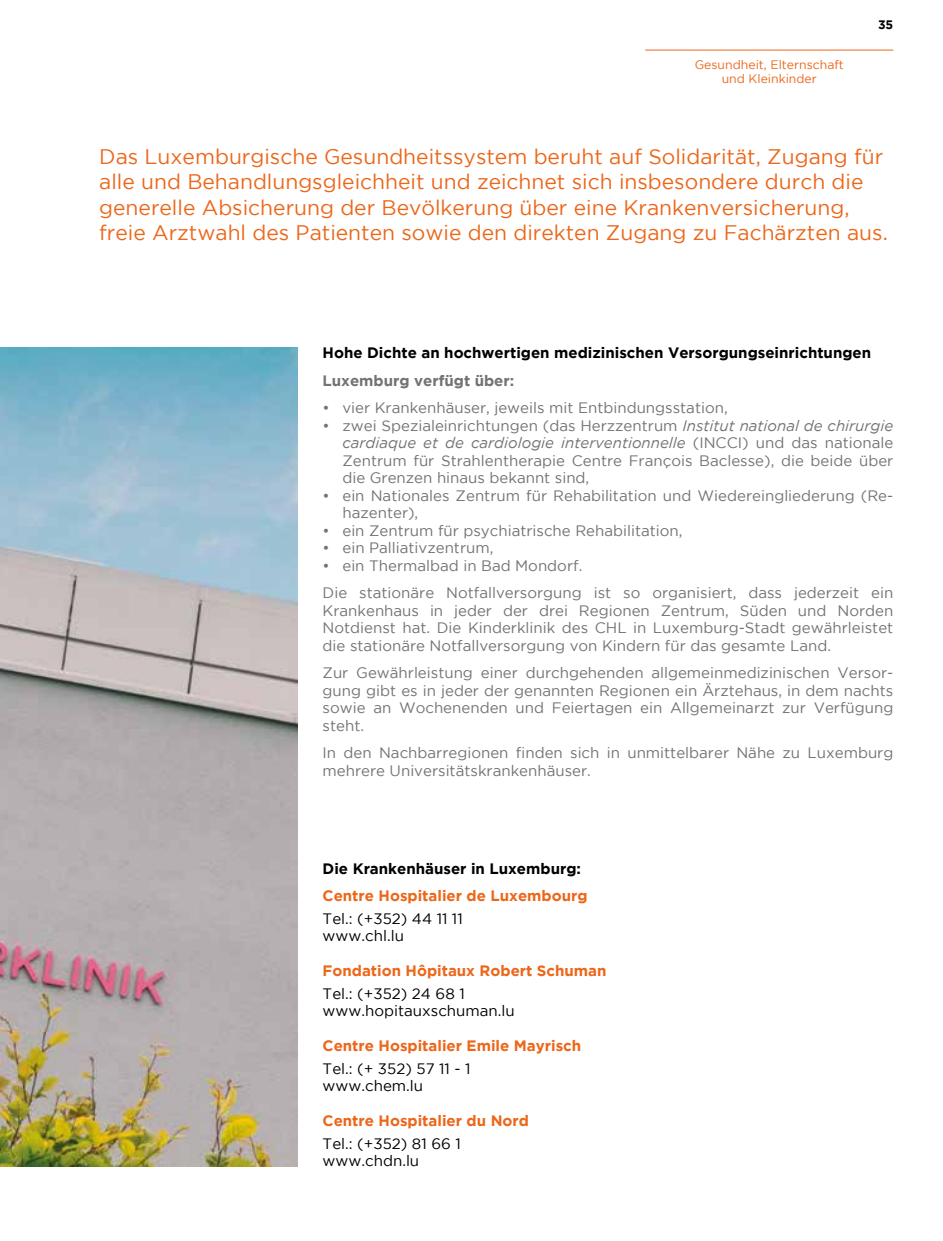
<style>
.page{position:relative;width:943px;height:1241px;background:#fff}
.page>*{position:absolute;margin:0;border:0;box-sizing:border-box;transform-origin:0 0}
.t1{font:21px/25.2px "Gotham";color:#ec671a}
.t2{font:15.05px/17.5px "Gotham";color:#747373;text-align:justify}
.t3{font:15.05px/17.5px "Gotham";color:#000}
.t4{font:700 15.05px "Gotham";color:#ec671a}
.t5{font:700 15.05px "Gotham";color:#000}
.t6{font:700 15.05px "Gotham";color:#747373}
.t7{font:12.25px/14.7px "Gotham";color:#ec671a;text-align:center}
.t8{font:700 12.25px "Gotham";color:#000}
.s1{font-style:italic}
</style>
<div class="page">
<hr style="left:645px;top:50px;width:248px;height:1px;background:#ec671a">
<img style="left:0;top:347px;width:298px;height:818px">
<p class="t7" style="left:694px;top:57px;width:151px">Gesundheit, Elternschaft und Kleinkinder</p>
<p class="t8" style="left:878px;top:18px;width:17px">35</p>
<p class="t1" style="left:99px;top:144px;width:790px">Das Luxemburgische Gesundheitssystem beruht auf Solidarität, Zugang für alle und Behandlungsgleichheit und zeichnet sich insbesondere durch die generelle Absicherung der Bevölkerung über eine Krankenversicherung, freie Arztwahl des Patienten sowie den direkten Zugang zu Fachärzten aus.</p>
<p class="t5" style="left:322px;top:344px;width:550px">Hohe Dichte an hochwertigen medizinischen Versorgungseinrichtungen</p>
<p class="t6" style="left:322px;top:372px;width:193px">Luxemburg verfügt über:</p>
<p class="t2" style="left:322px;top:399px;width:406px">• vier Krankenhäuser, jeweils mit Entbindungsstation,</p>
<p class="t2" style="left:342px;top:416px;width:552px;text-indent:-20px">• zwei Spezialeinrichtungen (das Herzzentrum <span class="s1">Institut national de chirurgie cardiaque et de cardiologie interventionnelle</span> (INCCI) und das nationale Zentrum für Strahlentherapie Centre François Baclesse), die beide über die Grenzen hinaus bekannt sind,</p>
<p class="t2" style="left:342px;top:486px;width:552px;text-indent:-20px">• ein Nationales Zentrum für Rehabilitation und Wiedereingliederung (Re&shy;hazenter),</p>
<p class="t2" style="left:322px;top:521px;width:361px">• ein Zentrum für psychiatrische Rehabilitation,</p>
<p class="t2" style="left:322px;top:539px;width:172px">• ein Palliativzentrum,</p>
<p class="t2" style="left:322px;top:551px;width:572px;line-height:27.5px">• ein Thermalbad in Bad Mondorf.<br>Die stationäre Notfallversorgung ist so organisiert, dass jederzeit ein</p>
<p class="t2" style="left:322px;top:601px;width:572px">Krankenhaus in jeder der drei Regionen Zentrum, Süden und Norden Notdienst hat. Die Kinderklinik des CHL in Luxemburg-Stadt gewährleistet die stationäre Notfallversorgung von Kindern für das gesamte Land.</p>
<p class="t2" style="left:322px;top:664px;width:572px">Zur Gewährleistung einer durchgehenden allgemeinmedizinischen Versor&shy;gung gibt es in jeder der genannten Regionen ein Ärztehaus, in dem nachts sowie an Wochenenden und Feiertagen ein Allgemeinarzt zur Verfügung steht.</p>
<p class="t2" style="left:322px;top:744px;width:572px">In den Nachbarregionen finden sich in unmittelbarer Nähe zu Luxemburg mehrere Universitätskrankenhäuser.</p>
<p class="t5" style="left:322px;top:859px;width:260px">Die Krankenhäuser in Luxemburg:</p>
<p class="t4" style="left:322px;top:887px;width:266px">Centre Hospitalier de Luxembourg</p>
<p class="t3" style="left:322px;top:909px;width:142px">Tel.: (+352) 44 11 11 www.chl.lu</p>
<p class="t4" style="left:322px;top:962px;width:285px">Fondation Hôpitaux Robert Schuman</p>
<p class="t3" style="left:322px;top:984px;width:194px">Tel.: (+352) 24 68 1 www.hopitauxschuman.lu</p>
<p class="t4" style="left:322px;top:1037px;width:260px">Centre Hospitalier Emile Mayrisch</p>
<p class="t3" style="left:322px;top:1059px;width:149px">Tel.: (+ 352) 57 11 - 1 www.chem.lu</p>
<p class="t4" style="left:322px;top:1111px;width:208px">Centre Hospitalier du Nord</p>
<p class="t3" style="left:322px;top:1134px;width:140px">Tel.: (+352) 81 66 1 www.chdn.lu</p>
</div>
